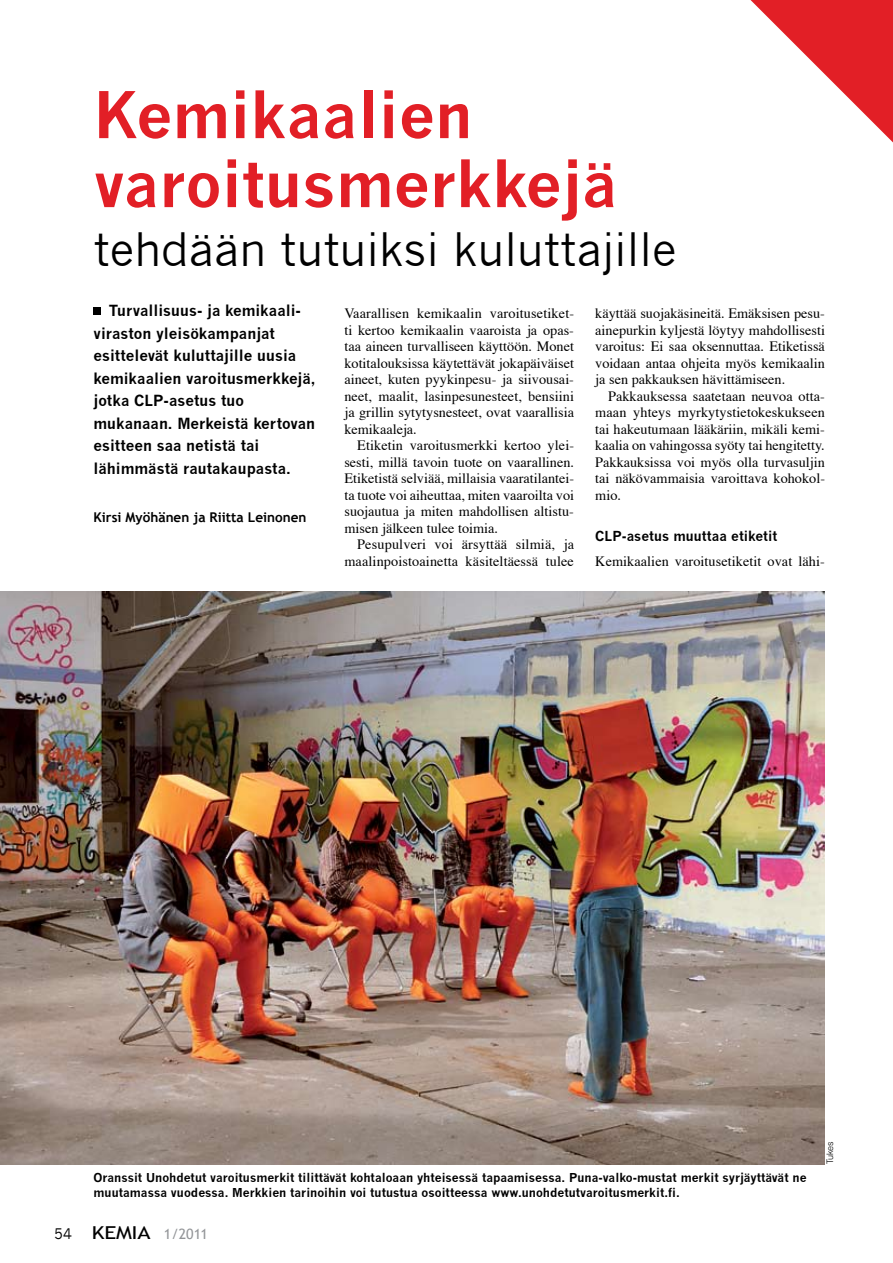
<style>
.page{position:relative;width:893px;height:1263px;background:#fff}
.page>*{position:absolute;margin:0;border:0;box-sizing:border-box;transform-origin:0 0}
.t1{font:700 63px/69px "News Gothic";color:#e21f26}
.t2{font:45px "News Gothic";color:#000}
.t3{font:700 15px/22.5px "News Gothic";color:#000}
.t4{font:14.25px/16.5px "Times";color:#000;text-align:justify}
.t5{font:14.25px "Trebuchet MS";color:#939598}
.t6{font:700 13.5px "Trebuchet MS";color:#000}
.t7{font:700 13.5px "News Gothic";color:#000}
.t8{font:700 12px/15px "News Gothic";color:#000}
.t9{font:300 9px "Helvetica";color:#000}
.s1{font-family:"News Gothic";color:#000}
.s2{font-size:17.85px;color:#000}
</style>
<div class="page">
<svg style="left:750px;top:0;width:143px;height:143px"></svg>
<img style="left:0;top:591px;width:825px;height:573px">
<div style="left:94px;top:307px;width:7px;height:8px;background:#000"></div>
<h1 class="t1" style="left:94px;top:80px;width:525px">Kemikaalien varoitusmerkkejä</h1>
<h2 class="t2" style="left:94px;top:223px;width:584px">tehdään tutuiksi kuluttajille</h2>
<p class="t4" style="left:344px;top:304px;width:231px">Vaarallisen kemikaalin varoitusetiket&shy;ti kertoo kemikaalin vaaroista ja opas&shy;taa aineen turvalliseen käyttöön. Monet kotitalouksissa käytettävät jokapäiväiset aineet, kuten pyykinpesu- ja siivousai&shy;neet, maalit, lasinpesunesteet, bensiini ja grillin sytytysnesteet, ovat vaarallisia kemikaaleja.</p>
<p class="t4" style="left:344px;top:436px;width:231px;text-indent:13px">Etiketin varoitusmerkki kertoo ylei&shy;sesti, millä tavoin tuote on vaarallinen.<br>Etiketistä selviää, millaisia vaaratilantei&shy;ta tuote voi aiheuttaa, miten vaaroilta voi suojautua ja miten mahdollisen altistu&shy;misen jälkeen tulee toimia.</p>
<p class="t4" style="left:344px;top:535px;width:231px;text-align:right">Pesupulveri voi ärsyttää silmiä, ja maalinpoistoainetta käsiteltäessä tulee</p>
<p class="t3" style="left:94px;top:299px;width:224px;text-indent:15px">Turvallisuus- ja kemikaali&shy;viraston yleisökampanjat esittelevät kuluttajille uusia kemikaalien varoitusmerkkejä, jotka CLP-asetus tuo mukanaan. Merkeistä kertovan esitteen saa netistä tai lähimmästä rautakaupasta.</p>
<p class="t4" style="left:595px;top:304px;width:231px">käyttää suojakäsineitä. Emäksisen pesu&shy;ainepurkin kyljestä löytyy mahdollisesti varoitus: Ei saa oksennuttaa. Etiketissä voidaan antaa ohjeita myös kemikaalin ja sen pakkauksen hävittämiseen.</p>
<p class="t4" style="left:595px;top:386px;width:231px;text-indent:13px">Pakkauksessa saatetaan neuvoa otta&shy;maan yhteys myrkytystietokeskukseen tai hakeutumaan lääkäriin, mikäli kemi&shy;kaalia on vahingossa syöty tai hengitetty.<br>Pakkauksissa voi myös olla turvasuljin tai näkövammaisia varoittava kohokol&shy;mio.</p>
<p class="t7" style="left:595px;top:528px;width:184px">CLP-asetus muuttaa etiketit</p>
<p class="t4" style="left:595px;top:551px;width:231px">Kemikaalien varoitusetiketit ovat lähi-</p>
<p class="t6" style="left:94px;top:508px;width:214px">Kirsi Myöhänen ja Riitta Leinonen</p>
<p class="t8" style="left:94px;top:1170px;width:714px">Oranssit Unohdetut varoitusmerkit tilittävät kohtaloaan yhteisessä tapaamisessa. Puna-valko-mustat merkit syrjäyttävät ne muutamassa vuodessa. Merkkien tarinoihin voi tutustua osoitteessa www.unohdetutvaroitusmerkit.fi.</p>
<p class="t5" style="left:54px;top:1226px;width:155px"><span class="s1">54</span> <span class="s2">KEMIA</span> 1/2011</p>
<p class="t9" style="left:824px;top:1164px;width:25px;rotate:-90deg">Tukes</p>
</div>
